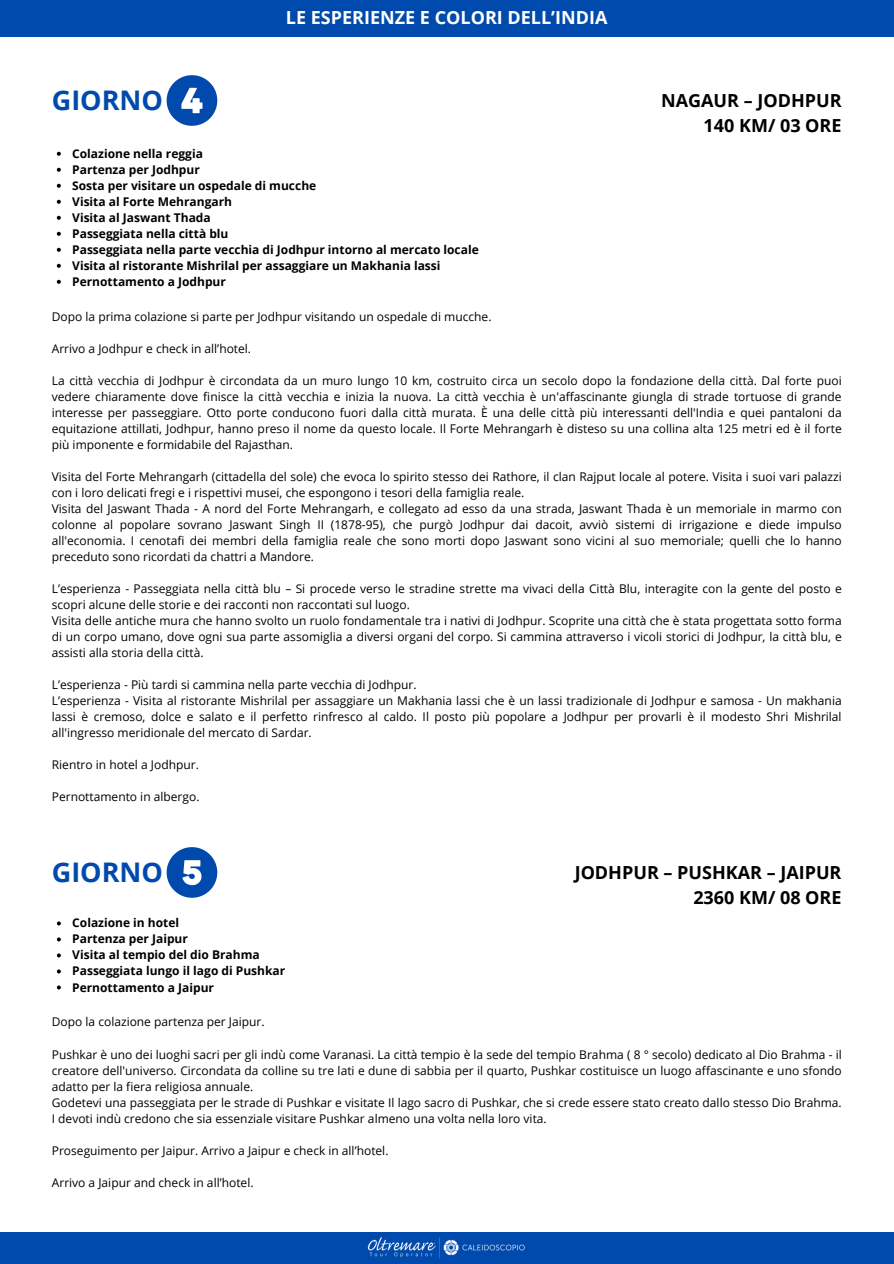
<style>
.page{position:relative;width:894px;height:1264px;background:#fff}
.page>*{position:absolute;margin:0;border:0;box-sizing:border-box;transform-origin:0 0}
.t1{font:700 27px "Open Sans";color:#004aad}
.t2{font:700 18px/24.8px "Open Sans";color:#000;text-align:right}
.t3{font:700 18px "Open Sans";color:#fff}
.t4{font:12px/16px "Open Sans";color:#000;text-align:justify}
.t5{font:700 12px "Open Sans";color:#000}
</style>
<div class="page">
<div style="left:0;top:0;width:893px;height:37px;background:#004aad"></div>
<svg style="left:57px;top:152px;width:4px;height:4px"></svg>
<svg style="left:57px;top:168px;width:4px;height:4px"></svg>
<svg style="left:57px;top:184px;width:4px;height:4px"></svg>
<svg style="left:57px;top:200px;width:4px;height:4px"></svg>
<svg style="left:57px;top:216px;width:4px;height:4px"></svg>
<svg style="left:57px;top:232px;width:4px;height:4px"></svg>
<svg style="left:57px;top:248px;width:4px;height:4px"></svg>
<svg style="left:57px;top:264px;width:4px;height:4px"></svg>
<svg style="left:57px;top:280px;width:4px;height:4px"></svg>
<svg style="left:166px;top:75px;width:51px;height:51px"></svg>
<div style="left:0;top:1231px;width:893px;height:32px;background:#004aad"></div>
<img style="left:367px;top:1237px;width:158px;height:21px">
<svg style="left:57px;top:921px;width:4px;height:4px"></svg>
<svg style="left:57px;top:937px;width:4px;height:4px"></svg>
<svg style="left:57px;top:953px;width:4px;height:4px"></svg>
<svg style="left:57px;top:969px;width:4px;height:4px"></svg>
<svg style="left:57px;top:985px;width:4px;height:4px"></svg>
<svg style="left:166px;top:847px;width:51px;height:50px"></svg>
<p class="t1" style="left:52px;top:81px;width:113px">GIORNO</p>
<h2 class="t3" style="left:286px;top:5px;width:323px">LE ESPERIENZE E COLORI DELL’INDIA</h2>
<p class="t5" style="left:72px;top:145px;width:132px">Colazione nella reggia</p>
<p class="t5" style="left:72px;top:161px;width:129px">Partenza per Jodhpur</p>
<p class="t5" style="left:72px;top:177px;width:245px">Sosta per visitare un ospedale di mucche</p>
<p class="t5" style="left:72px;top:193px;width:161px">Visita al Forte Mehrangarh</p>
<p class="t5" style="left:72px;top:209px;width:140px">Visita al Jaswant Thada</p>
<p class="t5" style="left:72px;top:225px;width:158px">Passeggiata nella città blu</p>
<p class="t5" style="left:72px;top:241px;width:408px">Passeggiata nella parte vecchia di Jodhpur intorno al mercato locale</p>
<p class="t5" style="left:72px;top:257px;width:370px">Visita al ristorante Mishrilal per assaggiare un Makhania lassi</p>
<p class="t5" style="left:72px;top:273px;width:155px">Pernottamento a Jodhpur</p>
<p class="t2" style="left:661px;top:88px;width:182px">NAGAUR – JODHPUR<br>140 KM/ 03 ORE</p>
<p class="t4" style="left:52px;top:308px;width:441px">Dopo la prima colazione si parte per Jodhpur visitando un ospedale di mucche.</p>
<h1 class="t4" style="left:52px;top:340px;width:201px">Arrivo a Jodhpur e check in all’hotel.</h1>
<h2 class="t4" style="left:52px;top:372px;width:791px">La città vecchia di Jodhpur è circondata da un muro lungo 10 km, costruito circa un secolo dopo la fondazione della città. Dal forte puoi vedere chiaramente dove finisce la città vecchia e inizia la nuova. La città vecchia è un'affascinante giungla di strade tortuose di grande interesse per passeggiare. Otto porte conducono fuori dalla città murata. È una delle città più interessanti dell'India e quei pantaloni da equitazione attillati, Jodhpur, hanno preso il nome da questo locale. Il Forte Mehrangarh è disteso su una collina alta 125 metri ed è il forte più imponente e formidabile del Rajasthan.</h2>
<p class="t4" style="left:52px;top:468px;width:791px">Visita del Forte Mehrangarh (cittadella del sole) che evoca lo spirito stesso dei Rathore, il clan Rajput locale al potere. Visita i suoi vari palazzi con i loro delicati fregi e i rispettivi musei, che espongono i tesori della famiglia reale.</p>
<p class="t4" style="left:52px;top:500px;width:791px">Visita del Jaswant Thada - A nord del Forte Mehrangarh, e collegato ad esso da una strada, Jaswant Thada è un memoriale in marmo con colonne al popolare sovrano Jaswant Singh II (1878-95), che purgò Jodhpur dai dacoit, avviò sistemi di irrigazione e diede impulso all'economia. I cenotafi dei membri della famiglia reale che sono morti dopo Jaswant sono vicini al suo memoriale; quelli che lo hanno preceduto sono ricordati da chattri a Mandore.</p>
<p class="t4" style="left:52px;top:580px;width:791px">L’esperienza - Passeggiata nella città blu – Si procede verso le stradine strette ma vivaci della Città Blu, interagite con la gente del posto e scopri alcune delle storie e dei racconti non raccontati sul luogo.</p>
<p class="t4" style="left:52px;top:612px;width:791px">Visita delle antiche mura che hanno svolto un ruolo fondamentale tra i nativi di Jodhpur. Scoprite una città che è stata progettata sotto forma di un corpo umano, dove ogni sua parte assomiglia a diversi organi del corpo. Si cammina attraverso i vicoli storici di Jodhpur, la città blu, e assisti alla storia della città.</p>
<p class="t4" style="left:52px;top:676px;width:366px">L’esperienza - Più tardi si cammina nella parte vecchia di Jodhpur.</p>
<p class="t4" style="left:52px;top:692px;width:791px">L’esperienza - Visita al ristorante Mishrilal per assaggiare un Makhania lassi che è un lassi tradizionale di Jodhpur e samosa - Un makhania lassi è cremoso, dolce e salato e il perfetto rinfresco al caldo. Il posto più popolare a Jodhpur per provarli è il modesto Shri Mishrilal all'ingresso meridionale del mercato di Sardar.</p>
<p class="t4" style="left:52px;top:756px;width:148px">Rientro in hotel a Jodhpur.</p>
<p class="t4" style="left:52px;top:788px;width:149px">Pernottamento in albergo.</p>
<p class="t1" style="left:52px;top:853px;width:113px">GIORNO</p>
<p class="t5" style="left:72px;top:914px;width:108px">Colazione in hotel</p>
<p class="t5" style="left:72px;top:930px;width:117px">Partenza per Jaipur</p>
<p class="t5" style="left:72px;top:946px;width:189px">Visita al tempio del dio Brahma</p>
<p class="t5" style="left:72px;top:962px;width:214px">Passeggiata lungo il lago di Pushkar</p>
<p class="t5" style="left:72px;top:978px;width:143px">Pernottamento a Jaipur</p>
<p class="t2" style="left:574px;top:859px;width:268px">JODHPUR – PUSHKAR – JAIPUR<br>2360 KM/ 08 ORE</p>
<p class="t4" style="left:52px;top:1013px;width:214px">Dopo la colazione partenza per Jaipur.</p>
<h1 class="t4" style="left:52px;top:1045px;width:791px">Pushkar è uno dei luoghi sacri per gli indù come Varanasi. La città tempio è la sede del tempio Brahma ( 8 ° secolo) dedicato al Dio Brahma - il creatore dell'universo. Circondata da colline su tre lati e dune di sabbia per il quarto, Pushkar costituisce un luogo affascinante e uno sfondo adatto per la fiera religiosa annuale.</h1>
<h2 class="t4" style="left:52px;top:1093px;width:791px">Godetevi una passeggiata per le strade di Pushkar e visitate Il lago sacro di Pushkar, che si crede essere stato creato dallo stesso Dio Brahma.<br>I devoti indù credono che sia essenziale visitare Pushkar almeno una volta nella loro vita.</h2>
<p class="t4" style="left:52px;top:1141px;width:338px">Proseguimento per Jaipur. Arrivo a Jaipur e check in all’hotel.</p>
<p class="t4" style="left:52px;top:1173px;width:203px">Arrivo a Jaipur and check in all’hotel.</p>
</div>
